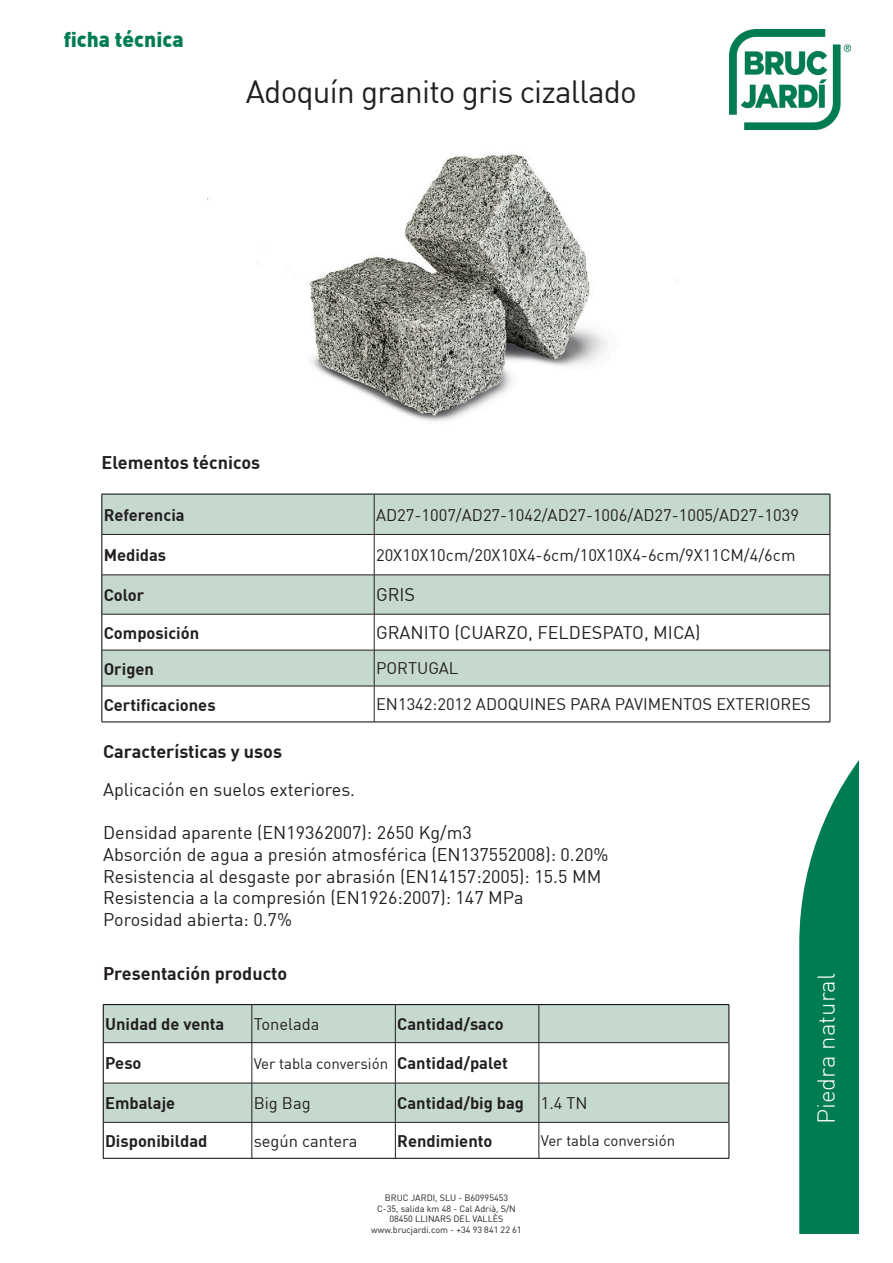
<style>
.page{position:relative;width:893px;height:1263px;background:#fff}
.page>*{position:absolute;margin:0;border:0;box-sizing:border-box;transform-origin:0 0}
.t1{font:31.5px "DIN";letter-spacing:-.025em;color:#231f20}
.t2{font:300 24px "DIN";color:#fff}
.t3{font:900 21px "DIN";color:#007c53}
.t4{font:18px "DIN";color:#231f20}
.t5{font:700 18px "DIN";color:#231f20}
.t6{font:16.5px "DIN";color:#231f20}
.t7{font:700 16.5px "DIN";color:#231f20}
.t8{font:15px "DIN";color:#231f20}
.t9{font:9px "DIN";color:#231f20}
</style>
<div class="page">
<svg style="left:799px;top:760px;width:60px;height:474px;background:#208c68"></svg>
<img style="left:259px;top:154px;width:420px;height:267px">
<img style="left:729px;top:30px;width:121px;height:100px">
<svg style="left:103px;top:495px;width:727px;height:191px;fill:#c6d9cf"></svg>
<hr style="left:102px;top:494px;width:272px;height:1px;background:#000">
<hr style="left:102px;top:494px;width:1px;height:40px;background:#000">
<hr style="left:374px;top:494px;width:456px;height:1px;background:#000">
<hr style="left:830px;top:494px;width:1px;height:40px;background:#000">
<hr style="left:102px;top:534px;width:1px;height:41px;background:#000">
<hr style="left:830px;top:534px;width:1px;height:41px;background:#000">
<hr style="left:102px;top:575px;width:1px;height:39px;background:#000">
<hr style="left:830px;top:575px;width:1px;height:39px;background:#000">
<hr style="left:102px;top:614px;width:1px;height:36px;background:#000">
<hr style="left:830px;top:614px;width:1px;height:36px;background:#000">
<hr style="left:102px;top:650px;width:1px;height:36px;background:#000">
<hr style="left:830px;top:650px;width:1px;height:36px;background:#000">
<hr style="left:102px;top:686px;width:1px;height:36px;background:#000">
<hr style="left:830px;top:686px;width:1px;height:36px;background:#000">
<hr style="left:102px;top:722px;width:272px;height:1px;background:#000">
<hr style="left:374px;top:722px;width:456px;height:1px;background:#000">
<hr style="left:374px;top:494px;width:1px;height:40px;background:#231f20">
<hr style="left:102px;top:534px;width:272px;height:1px;background:#231f20">
<hr style="left:374px;top:534px;width:456px;height:1px;background:#231f20">
<hr style="left:374px;top:535px;width:1px;height:40px;background:#231f20">
<hr style="left:102px;top:575px;width:272px;height:1px;background:#231f20">
<hr style="left:374px;top:575px;width:456px;height:1px;background:#231f20">
<hr style="left:374px;top:575px;width:1px;height:39px;background:#231f20">
<hr style="left:102px;top:614px;width:272px;height:1px;background:#231f20">
<hr style="left:374px;top:614px;width:456px;height:1px;background:#231f20">
<hr style="left:374px;top:614px;width:1px;height:36px;background:#231f20">
<hr style="left:102px;top:650px;width:272px;height:1px;background:#231f20">
<hr style="left:374px;top:650px;width:456px;height:1px;background:#231f20">
<hr style="left:374px;top:650px;width:1px;height:36px;background:#231f20">
<hr style="left:102px;top:686px;width:272px;height:1px;background:#231f20">
<hr style="left:374px;top:686px;width:456px;height:1px;background:#231f20">
<hr style="left:374px;top:686px;width:1px;height:36px;background:#231f20">
<svg style="left:104px;top:1005px;width:625px;height:117px;fill:#c6d9cf"></svg>
<hr style="left:103px;top:1004px;width:149px;height:1px;background:#000">
<hr style="left:103px;top:1005px;width:1px;height:38px;background:#000">
<hr style="left:252px;top:1004px;width:143px;height:1px;background:#000">
<hr style="left:395px;top:1004px;width:144px;height:1px;background:#000">
<hr style="left:539px;top:1004px;width:190px;height:1px;background:#000">
<hr style="left:729px;top:1005px;width:1px;height:38px;background:#000">
<hr style="left:103px;top:1043px;width:1px;height:40px;background:#000">
<hr style="left:729px;top:1043px;width:1px;height:40px;background:#000">
<hr style="left:103px;top:1083px;width:1px;height:39px;background:#000">
<hr style="left:729px;top:1083px;width:1px;height:39px;background:#000">
<hr style="left:103px;top:1122px;width:1px;height:36px;background:#000">
<hr style="left:729px;top:1122px;width:1px;height:36px;background:#000">
<hr style="left:103px;top:1158px;width:149px;height:1px;background:#000">
<hr style="left:252px;top:1158px;width:143px;height:1px;background:#000">
<hr style="left:395px;top:1158px;width:144px;height:1px;background:#000">
<hr style="left:539px;top:1158px;width:190px;height:1px;background:#000">
<hr style="left:252px;top:1005px;width:1px;height:37px;background:#231f20">
<hr style="left:395px;top:1005px;width:1px;height:37px;background:#231f20">
<hr style="left:539px;top:1005px;width:1px;height:37px;background:#231f20">
<hr style="left:103px;top:1042px;width:149px;height:1px;background:#231f20">
<hr style="left:252px;top:1042px;width:143px;height:1px;background:#231f20">
<hr style="left:252px;top:1043px;width:1px;height:40px;background:#231f20">
<hr style="left:395px;top:1042px;width:144px;height:1px;background:#231f20">
<hr style="left:395px;top:1043px;width:1px;height:40px;background:#231f20">
<hr style="left:539px;top:1042px;width:190px;height:1px;background:#231f20">
<hr style="left:539px;top:1043px;width:1px;height:40px;background:#231f20">
<hr style="left:103px;top:1083px;width:149px;height:1px;background:#231f20">
<hr style="left:252px;top:1083px;width:143px;height:1px;background:#231f20">
<hr style="left:252px;top:1083px;width:1px;height:39px;background:#231f20">
<hr style="left:395px;top:1083px;width:144px;height:1px;background:#231f20">
<hr style="left:395px;top:1083px;width:1px;height:39px;background:#231f20">
<hr style="left:539px;top:1083px;width:190px;height:1px;background:#231f20">
<hr style="left:539px;top:1083px;width:1px;height:39px;background:#231f20">
<hr style="left:103px;top:1122px;width:149px;height:1px;background:#231f20">
<hr style="left:252px;top:1122px;width:143px;height:1px;background:#231f20">
<hr style="left:252px;top:1122px;width:1px;height:36px;background:#231f20">
<hr style="left:395px;top:1122px;width:144px;height:1px;background:#231f20">
<hr style="left:395px;top:1122px;width:1px;height:36px;background:#231f20">
<hr style="left:539px;top:1122px;width:190px;height:1px;background:#231f20">
<hr style="left:539px;top:1122px;width:1px;height:36px;background:#231f20">
<p class="t3" style="left:64px;top:29px;width:121px">ficha técnica</p>
<p class="t1" style="left:246px;top:77px;width:393px">Adoquín granito gris cizallado</p>
<p class="t5" style="left:102px;top:454px;width:160px">Elementos técnicos</p>
<p class="t7" style="left:104px;top:507px;width:83px">Referencia</p>
<p class="t6" style="left:376px;top:507px;width:424px">AD27-1007/AD27-1042/AD27-1006/AD27-1005/AD27-1039</p>
<p class="t7" style="left:104px;top:547px;width:64px">Medidas</p>
<p class="t6" style="left:376px;top:548px;width:421px">20X10X10cm/20X10X4-6cm/10X10X4-6cm/9X11CM/4/6cm</p>
<p class="t7" style="left:104px;top:587px;width:42px">Color</p>
<p class="t4" style="left:376px;top:587px;width:41px">GRIS</p>
<p class="t7" style="left:104px;top:625px;width:97px">Composición</p>
<p class="t4" style="left:376px;top:625px;width:326px">GRANITO (CUARZO, FELDESPATO, MICA)</p>
<p class="t7" style="left:104px;top:661px;width:52px">Origen</p>
<p class="t6" style="left:376px;top:661px;width:84px">PORTUGAL</p>
<p class="t7" style="left:104px;top:697px;width:113px">Certificaciones</p>
<p class="t6" style="left:376px;top:697px;width:436px">EN1342:2012 ADOQUINES PARA PAVIMENTOS EXTERIORES</p>
<p class="t5" style="left:103px;top:743px;width:181px">Características y usos</p>
<p class="t4" style="left:103px;top:782px;width:254px">Aplicación en suelos exteriores.</p>
<p class="t4" style="left:103px;top:825px;width:370px">Densidad aparente (EN19362007): 2650 Kg/m3</p>
<p class="t4" style="left:103px;top:846px;width:507px">Absorción de agua a presión atmosférica (EN137552008): 0.20%</p>
<p class="t4" style="left:103px;top:868px;width:500px">Resistencia al desgaste por abrasión (EN14157:2005): 15.5 MM</p>
<p class="t4" style="left:103px;top:890px;width:422px">Resistencia a la compresión (EN1926:2007): 147 MPa</p>
<p class="t4" style="left:103px;top:911px;width:190px">Porosidad abierta: 0.7%</p>
<p class="t5" style="left:103px;top:965px;width:186px">Presentación producto</p>
<p class="t7" style="left:105px;top:1016px;width:121px">Unidad de venta</p>
<p class="t6" style="left:254px;top:1017px;width:67px">Tonelada</p>
<p class="t7" style="left:397px;top:1016px;width:108px">Cantidad/saco</p>
<p class="t7" style="left:105px;top:1055px;width:38px">Peso</p>
<p class="t8" style="left:254px;top:1056px;width:136px">Ver tabla conversión</p>
<p class="t7" style="left:397px;top:1055px;width:112px">Cantidad/palet</p>
<p class="t7" style="left:105px;top:1095px;width:72px">Embalaje</p>
<p class="t6" style="left:254px;top:1096px;width:58px">Big Bag</p>
<p class="t7" style="left:397px;top:1095px;width:128px">Cantidad/big bag</p>
<p class="t6" style="left:541px;top:1096px;width:48px">1.4 TN</p>
<p class="t7" style="left:105px;top:1133px;width:104px">Disponibildad</p>
<p class="t6" style="left:254px;top:1133px;width:105px">según cantera</p>
<p class="t7" style="left:397px;top:1133px;width:97px">Rendimiento</p>
<p class="t8" style="left:541px;top:1134px;width:136px">Ver tabla conversión</p>
<p class="t9" style="left:385px;top:1193px;width:125px">BRUC JARDI, SLU - B60995453</p>
<p class="t9" style="left:377px;top:1204px;width:140px">C-35, salida km 48 - Cal Adrià, S/N</p>
<p class="t9" style="left:389px;top:1215px;width:116px">08450 LLINARS DEL VALLÈS</p>
<p class="t9" style="left:371px;top:1226px;width:152px">www.brucjardi.com - +34 93 841 22 61</p>
<p class="t2" style="left:815px;top:1124px;width:153px;rotate:-90deg">Piedra natural</p>
</div>
